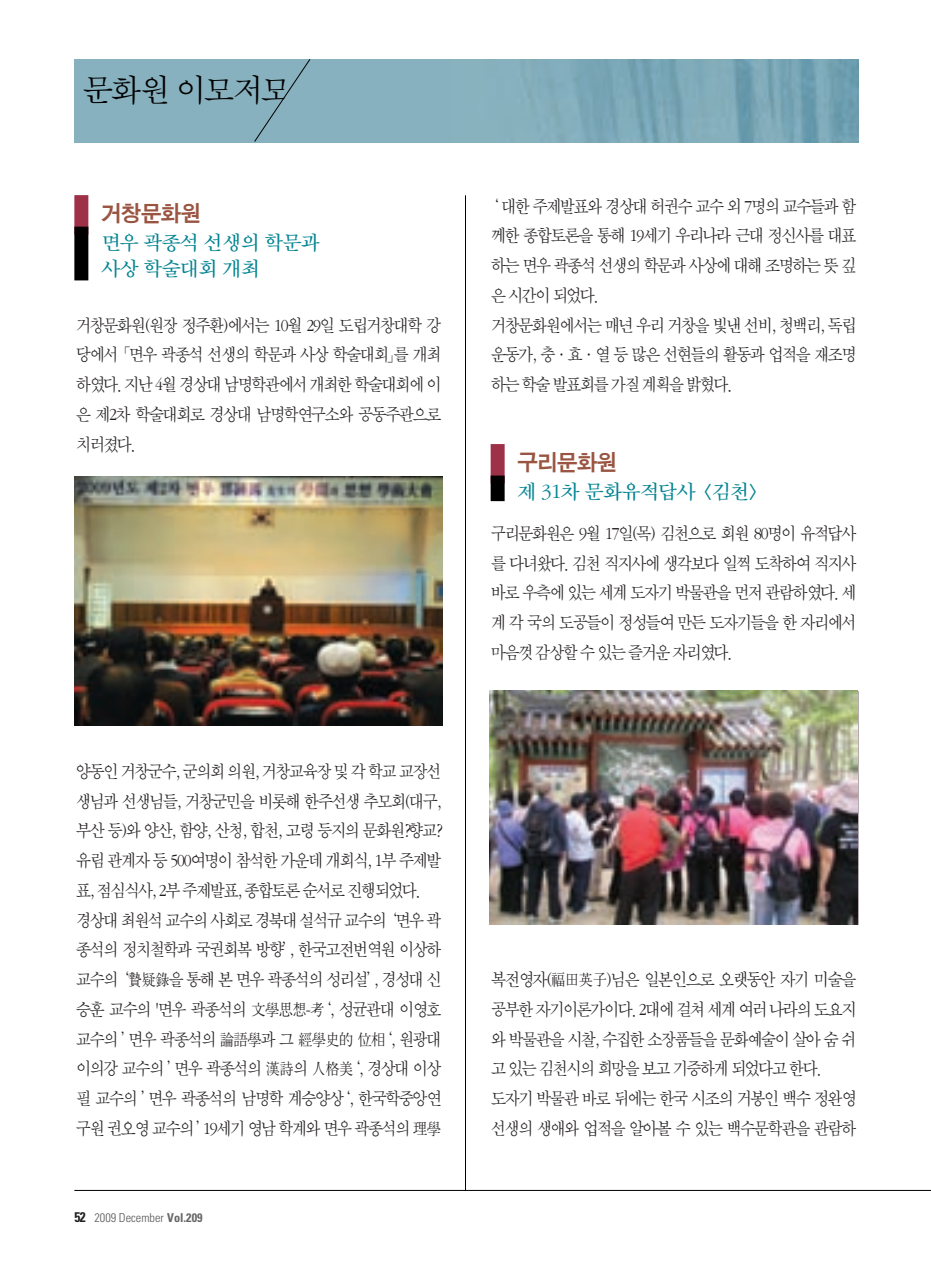
<style>
.page{position:relative;width:931px;height:1274px;background:#fff}
.page>*{position:absolute;margin:0;border:0;box-sizing:border-box;transform-origin:0 0}
.t1{font:33.25px "Sand Sm";letter-spacing:-.05em;color:#000}
.t2{font:22.75px "Sand Kg";letter-spacing:-.03em;color:#9a5542}
.t3{font:21px/26.2px "Sand Tm";letter-spacing:-.025em;color:#038492}
.t4{font:18.38px/29.8px "Sand Sm";letter-spacing:-.07em;color:#231f20;scale:.9 1}
.t5{font:300 condensed 12.25px "Univers";color:#57585a}
.s1{font-weight:700;font-size:14px;color:#231f20}
.s2{font-weight:700;color:#666}
</style>
<div class="page">
<svg style="left:74px;top:59px;width:784px;height:83px;background:#81acba"></svg>
<div style="left:253px;top:59px;width:64px;height:84px;background:#87b1be"></div>
<hr style="left:74px;top:1190px;width:857px;height:1px;background:#000">
<hr style="left:465px;top:195px;width:1px;height:996px;background:#000">
<div style="left:491px;top:444px;width:14px;height:39px;background:#9d3148"></div>
<div style="left:491px;top:476px;width:14px;height:25px;background:#000"></div>
<img style="left:490px;top:691px;width:368px;height:234px">
<img style="left:74px;top:476px;width:369px;height:250px">
<div style="left:74px;top:195px;width:14px;height:39px;background:#9d3148"></div>
<div style="left:74px;top:227px;width:14px;height:53px;background:#000"></div>
<h1 class="t1" style="left:83px;top:75px;width:209px">문화원 이모저모</h1>
<p class="t2" style="left:101px;top:203px;width:101px">거창문화원</p>
<p class="t3" style="left:101px;top:231px;width:220px">면우 곽종석 선생의 학문과 사상 학술대회 개최</p>
<p class="t4" style="left:76px;top:311px;width:407px;text-align:justify">거창문화원(원장 정주환)에서는 10월 29일 도립거창대학 강 당에서「면우 곽종석 선생의 학문과 사상 학술대회」를 개최 하였다. 지난 4월 경상대 남명학관에서 개최한 학술대회에 이 은 제2차 학술대회로 경상대 남명학연구소와 공동주관으로 치러졌다.</p>
<p class="t4" style="left:76px;top:758px;width:408px">양동인 거창군수, 군의회 의원, 거창교육장 및 각 학교 교장선 생님과 선생님들, 거창군민을 비롯해 한주선생 추모회(대구, 부산 등)와 양산, 함양, 산청, 합천, 고령 등지의 문화원?향교? 유림 관계자 등 500여명이 참석한 가운데 개회식, 1부 주제발 표, 점심식사, 2부 주제발표, 종합토론 순서로 진행되었다. 경상대 최원석 교수의 사회로 경북대 설석규 교수의‘면우 곽 종석의 정치철학과 국권회복 방향’, 한국고전번역원 이상하 교수의‘贄疑錄을 통해 본 면우 곽종석의 성리설’, 경성대 신 승훈 교수의 '면우 곽종석의 文學思想-考‘, 성균관대 이영호 교수의 ’면우 곽종석의 論語學과 그 經學史的位相‘, 원광대 이의강 교수의 ’면우 곽종석의 漢詩의 人格美‘, 경상대 이상 필 교수의 ’면우 곽종석의 남명학 계승양상‘, 한국학중앙연 구원 권오영 교수의 ’19세기 영남 학계와 면우 곽종석의 理學</p>
<p class="t5" style="left:74px;top:1213px;width:130px"><span class="s1">52</span> 2009 December <span class="s2">Vol.209</span></p>
<p class="t4" style="left:491px;top:192px;width:407px;text-indent:-7px">‘ 대한 주제발표와 경상대 허권수 교수 외 7명의 교수들과 함 께한 종합토론을 통해 19세기 우리나라 근대 정신사를 대표 하는 면우 곽종석 선생의 학문과 사상에 대해 조명하는 뜻 깊 은 시간이 되었다.<br>거창문화원에서는 매년 우리 거창을 빛낸 선비, 청백리, 독립 운동가, 충·효·열 등 많은 선현들의 활동과 업적을 재조명 하는 학술 발표회를 가질 계획을 밝혔다.</p>
<p class="t2" style="left:518px;top:452px;width:101px">구리문화원</p>
<p class="t3" style="left:518px;top:480px;width:244px">제 31차 문화유적답사 &lt;김천&gt;</p>
<p class="t4" style="left:491px;top:520px;width:407px;text-align:justify">구리문화원은 9월 17일(목) 김천으로 회원 80명이 유적답사 를 다녀왔다. 김천 직지사에 생각보다 일찍 도착하여 직지사 바로 우측에 있는 세계 도자기 박물관을 먼저 관람하였다. 세 계 각 국의 도공들이 정성들여 만든 도자기들을 한 자리에서 마음껏 감상할 수 있는 즐거운 자리였다.</p>
<p class="t4" style="left:491px;top:966px;width:407px">복전영자(福田英子)님은 일본인으로 오랫동안 자기 미술을 공부한 자기이론가이다. 2대에 걸쳐 세계 여러 나라의 도요지 와 박물관을 시찰, 수집한 소장품들을 문화예술이 살아 숨 쉬 고 있는 김천시의 희망을 보고 기증하게 되었다고 한다. 도자기 박물관 바로 뒤에는 한국 시조의 거봉인 백수 정완영 선생의 생애와 업적을 알아볼 수 있는 백수문학관을 관람하</p>
</div>
